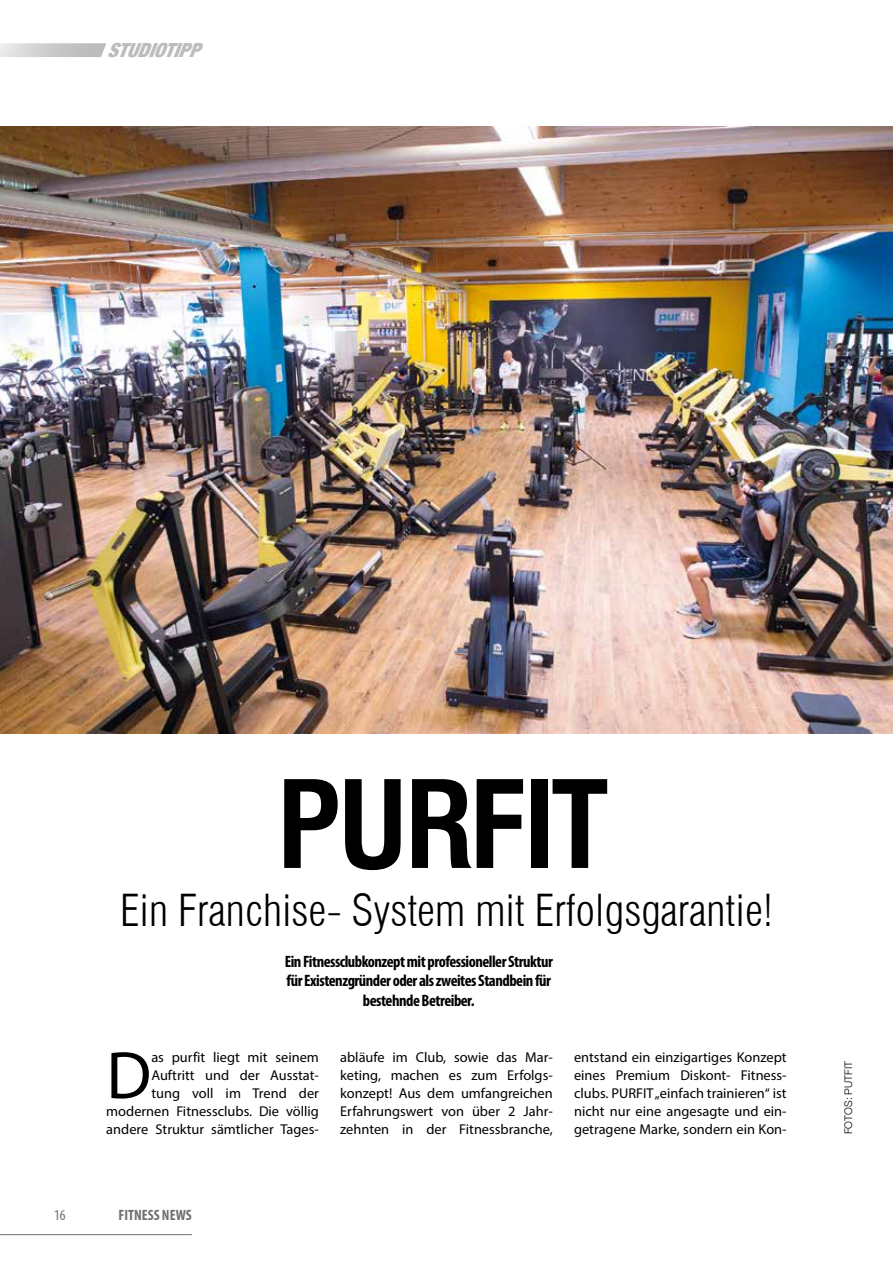
<style>
.page{position:relative;width:893px;height:1263px;background:#fff}
.page>*{position:absolute;margin:0;border:0;box-sizing:border-box;transform-origin:0 0}
.t1{font:700 condensed 118.05px "Swiss 721 BT";letter-spacing:-.03em;color:#000}
.t2{font:67.65px "Myriad Pro";color:#000}
.t3{font:300 condensed 43.05px "Swiss 721 BT";color:#000}
.t4{font:italic 900 condensed 19.35px "Helvetica Neue";color:#bcbcbc}
.t5{font:700 condensed 16.5px/19.8px "Myriad Pro";letter-spacing:-.03em;color:#000;text-align:center}
.t6{font:700 condensed 15px "Myriad Pro";color:#706f6f}
.t7{font:condensed 15px "Myriad Pro";color:#706f6f}
.t8{font:14.25px/18px "Myriad Pro";color:#000;text-align:justify}
.t9{font:300 10.5px "Helvetica Neue";color:#000}
</style>
<div class="page">
<hr style="left:0;top:1234px;width:192px;height:1px;background:#706f6f">
<svg style="left:0;top:43px;width:106px;height:14px"></svg>
<img style="left:0;top:126px;width:893px;height:607px">
<h3 class="t4" style="left:107px;top:34px;width:105px">STUDIOTIPP</h3>
<h1 class="t1" style="left:277px;top:754px;width:333px">PURFIT</h1>
<h3 class="t3" style="left:120px;top:884px;width:654px">Ein Franchise- System mit Erfolgsgarantie!</h3>
<p class="t5" style="left:285px;top:951px;width:270px">Ein Fitnessclubkonzept mit professioneller Struktur für Existenzgründer oder als zweites Standbein für bestehnde Betreiber.</p>
<p class="t8" style="left:106px;top:1048px;width:214px;text-align:right">as purfit liegt mit seinem<br>Auftritt und der Ausstat-<br>tung voll im Trend der modernen Fitnessclubs. Die völlig andere Struktur sämtlicher Tages-</p>
<p class="t8" style="left:340px;top:1048px;width:214px">abläufe im Club, sowie das Mar&shy;keting, machen es zum Erfolgs&shy;konzept! Aus dem umfangreichen Erfahrungswert von über 2 Jahr&shy;zehnten in der Fitnessbranche,</p>
<p class="t8" style="left:574px;top:1048px;width:214px">entstand ein einzigartiges Konzept eines Premium Diskont- Fitness&shy;clubs. PURFIT „einfach trainieren“ ist nicht nur eine angesagte und ein&shy;getragene Marke, sondern ein Kon-</p>
<h2 class="t2" style="left:106px;top:1034px;width:47px">D</h2>
<p class="t7" style="left:54px;top:1206px;width:13px">16</p>
<p class="t6" style="left:119px;top:1206px;width:75px">FITNESS NEWS</p>
<p class="t9" style="left:840px;top:1134px;width:75px;rotate:-90deg">FOTOS: PUTFIT</p>
</div>
